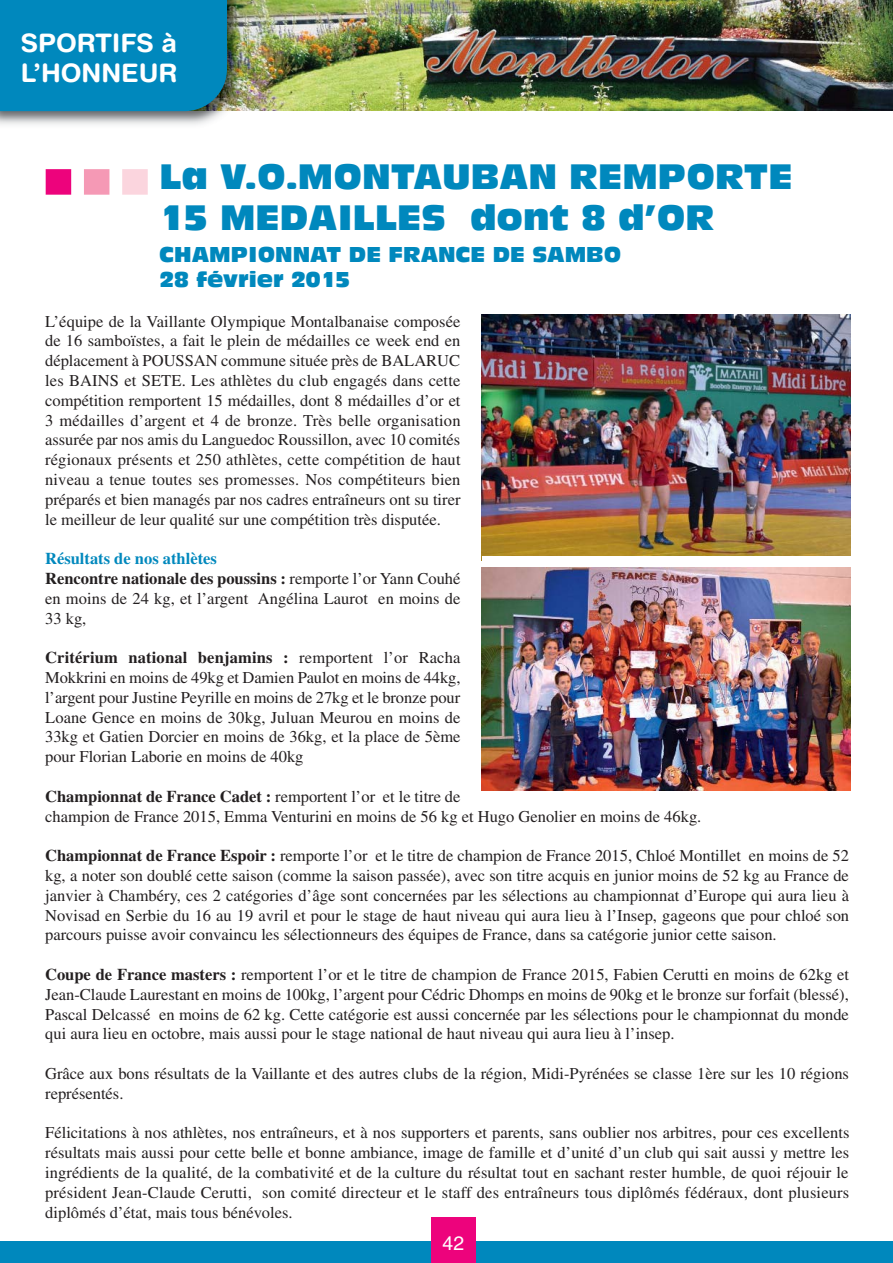
<style>
.page{position:relative;width:893px;height:1263px;background:#fff}
.page>*{position:absolute;margin:0;border:0;box-sizing:border-box;transform-origin:0 0}
.t1{font:34.5px/41.4px "Antique Olive Compact";color:#0088bd}
.t2{font:700 25.5px/30.6px "Helvetica Rounded";color:#fff}
.t3{font:21px/25.2px "Antique Olive Compact";color:#0088bd}
.t4{font:19.5px "Helvetica";color:#fff}
.t5{font:16.5px/19.8px "Times";color:#231f20;text-align:justify}
.s1{font-weight:700;color:#0088bd}
.s2{font-weight:700}
</style>
<div class="page">
<img style="left:247px;top:0;width:646px;height:111px">
<div style="left:0;top:1242px;width:893px;height:21px;background:#0088bd"></div>
<img style="left:0;top:111px;width:225px;height:14px">
<img style="left:227px;top:0;width:20px;height:111px">
<div style="left:0;top:0;width:227px;height:111px;background:#0088bd"></div>
<div style="left:431px;top:1217px;width:45px;height:46px;background:#ed037c"></div>
<div style="left:46px;top:169px;width:25px;height:26px;background:#ed037c"></div>
<div style="left:84px;top:169px;width:25px;height:26px;background:#f599b5"></div>
<div style="left:122px;top:169px;width:26px;height:26px;background:#fbd5de"></div>
<img style="left:482px;top:315px;width:368px;height:241px">
<img style="left:482px;top:567px;width:368px;height:223px">
<h2 class="t2" style="left:21px;top:30px;width:158px">SPORTIFS à<br>L’HONNEUR</h2>
<h1 class="t1" style="left:159px;top:158px;width:635px">La V.O.MONTAUBAN REMPORTE<br>15 MEDAILLES dont 8 d’OR</h1>
<p class="t3" style="left:159px;top:243px;width:463px">CHAMPIONNAT DE FRANCE DE SAMBO<br>28 février 2015</p>
<p class="t5" style="left:45px;top:313px;width:417px">L’équipe de la Vaillante Olympique Montalbanaise composée de 16 samboïstes, a fait le plein de médailles ce week end en déplacement à POUSSAN commune située près de BALARUC les BAINS et SETE. Les athlètes du club engagés dans cette compétition remportent 15 médailles, dont 8 médailles d’or et 3 médailles d’argent et 4 de bronze. Très belle organisation assurée par nos amis du Languedoc Roussillon, avec 10 comités régionaux présents et 250 athlètes, cette compétition de haut niveau a tenue toutes ses promesses. Nos compétiteurs bien préparés et bien managés par nos cadres entraîneurs ont su tirer le meilleur de leur qualité sur une compétition très disputée.</p>
<p class="t5" style="left:45px;top:550px;width:417px;text-align:left"><span class="s1">Résultats de nos athlètes<br></span><span class="s2">Rencontre nationale des poussins :</span> remporte l’or Yann Couhé en moins de 24 kg, et l’argent Angélina Laurot en moins de 33 kg,</p>
<p class="t5" style="left:45px;top:649px;width:417px"><span class="s2">Critérium national benjamins :</span> remportent l’or Racha Mokkrini en moins de 49kg et Damien Paulot en moins de 44kg, l’argent pour Justine Peyrille en moins de 27kg et le bronze pour Loane Gence en moins de 30kg, Juluan Meurou en moins de 33kg et Gatien Dorcier en moins de 36kg, et la place de 5ème pour Florian Laborie en moins de 40kg</p>
<p class="t5" style="left:45px;top:788px;width:658px"><span class="s2">Championnat de France Cadet :</span> remportent l’or et le titre de<br>champion de France 2015, Emma Venturini en moins de 56 kg et Hugo Genolier en moins de 46kg.</p>
<p class="t5" style="left:45px;top:847px;width:805px"><span class="s2">Championnat de France Espoir :</span> remporte l’or et le titre de champion de France 2015, Chloé Montillet en moins de 52 kg, a noter son doublé cette saison (comme la saison passée), avec son titre acquis en junior moins de 52 kg au France de janvier à Chambéry, ces 2 catégories d’âge sont concernées par les sélections au championnat d’Europe qui aura lieu à Novisad en Serbie du 16 au 19 avril et pour le stage de haut niveau qui aura lieu à l’Insep, gageons que pour chloé son parcours puisse avoir convaincu les sélectionneurs des équipes de France, dans sa catégorie junior cette saison.</p>
<p class="t5" style="left:45px;top:966px;width:805px"><span class="s2">Coupe de France masters :</span> remportent l’or et le titre de champion de France 2015, Fabien Cerutti en moins de 62kg et Jean-Claude Laurestant en moins de 100kg, l’argent pour Cédric Dhomps en moins de 90kg et le bronze sur forfait (blessé), Pascal Delcassé en moins de 62 kg. Cette catégorie est aussi concernée par les sélections pour le championnat du monde qui aura lieu en octobre, mais aussi pour le stage national de haut niveau qui aura lieu à l’insep.</p>
<p class="t5" style="left:45px;top:1065px;width:805px">Grâce aux bons résultats de la Vaillante et des autres clubs de la région, Midi-Pyrénées se classe 1ère sur les 10 régions représentés.</p>
<p class="t5" style="left:45px;top:1124px;width:806px">Félicitations à nos athlètes, nos entraîneurs, et à nos supporters et parents, sans oublier nos arbitres, pour ces excellents résultats mais aussi pour cette belle et bonne ambiance, image de famille et d’unité d’un club qui sait aussi y mettre les ingrédients de la qualité, de la combativité et de la culture du résultat tout en sachant rester humble, de quoi réjouir le président Jean-Claude Cerutti, son comité directeur et le staff des entraîneurs tous diplômés fédéraux, dont plusieurs diplômés d’état, mais tous bénévoles.</p>
<p class="t4" style="left:443px;top:1236px;width:23px">42</p>
</div>
